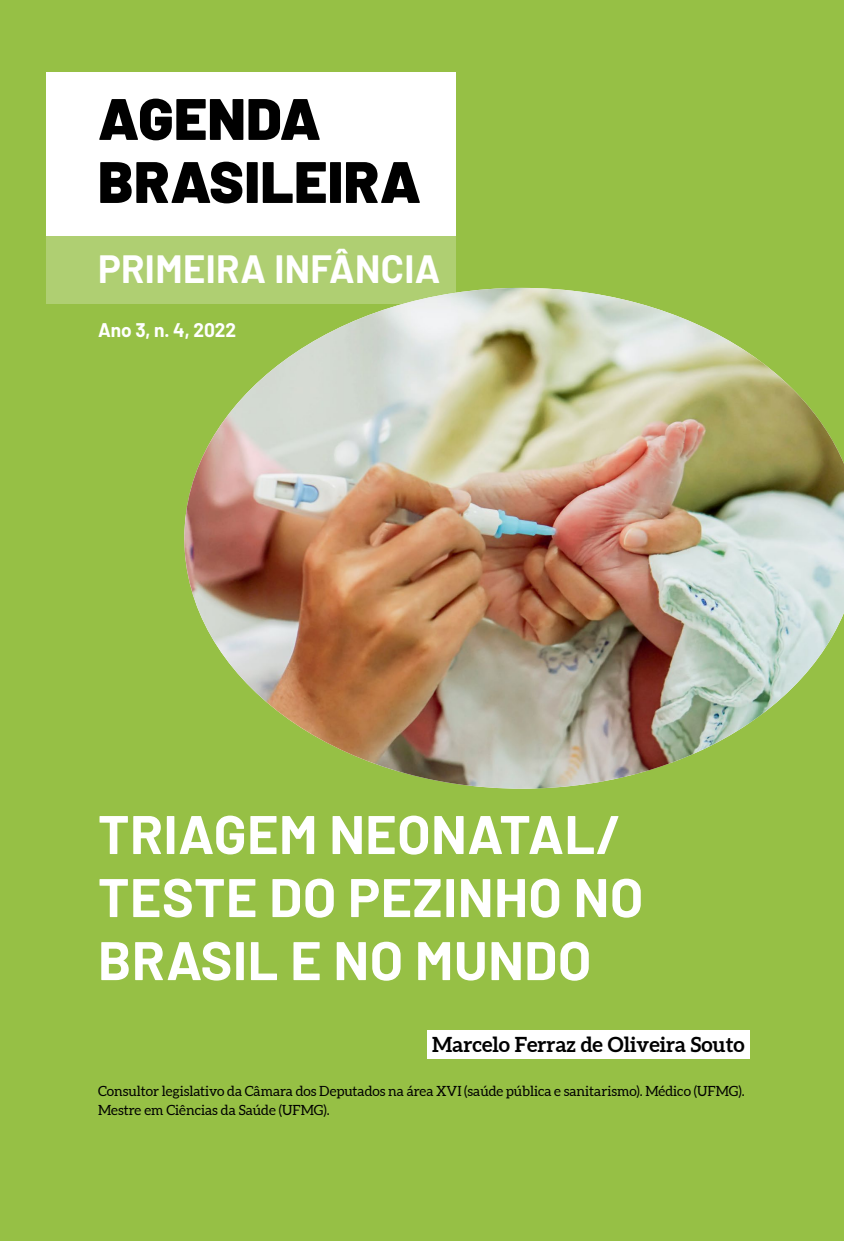
<style>
.page{position:relative;width:844px;height:1241px;background:#fff}
.page>*{position:absolute;margin:0;border:0;box-sizing:border-box;transform-origin:0 0}
.t1{font:900 58.27px/63px "Barlow";letter-spacing:.01em;color:#000}
.titulo-artigo{font:700 54.25px/63px "Barlow";letter-spacing:.01em;color:#fff}
.t2{font:700 38.5px "Barlow";letter-spacing:.01em;color:#fff}
.autor{font:700 21px "Aleo";color:#000}
.t3{font:700 19.25px "Barlow";letter-spacing:-.005em;color:#fff}
.info-autor{font:14px/19.2px "Aleo";color:#000}
</style>
<div class="page">
<div style="left:0;top:0;width:843px;height:1240px;background:#96c045"></div>
<div style="left:46px;top:72px;width:409px;height:164px;background:#fff"></div>
<div style="left:46px;top:235px;width:409px;height:69px;background:#afcf72"></div>
<div style="left:427px;top:1029px;width:322px;height:29px;background:#fff"></div>
<img style="left:184px;top:288px;width:659px;height:500px">
<h1 class="t1" style="left:98px;top:83px;width:324px">AGENDA<br>BRASILEIRA</h1>
<h3 class="t2" style="left:98px;top:240px;width:344px">PRIMEIRA INFÂNCIA</h3>
<h3 class="t3" style="left:98px;top:316px;width:140px">Ano 3, n. 4, 2022</h3>
<p class="titulo-artigo" style="left:98px;top:798px;width:546px">TRIAGEM NEONATAL/<br>TESTE DO PEZINHO NO<br>BRASIL E NO MUNDO</p>
<p class="autor" style="left:432px;top:1031px;width:314px">Marcelo Ferraz de Oliveira Souto</p>
<p class="info-autor" style="left:98px;top:1081px;width:648px">Consultor legislativo da Câmara dos Deputados na área XVI (saúde pública e sanitarismo). Médico (UFMG).<br>Mestre em Ciências da Saúde (UFMG).</p>
</div>
